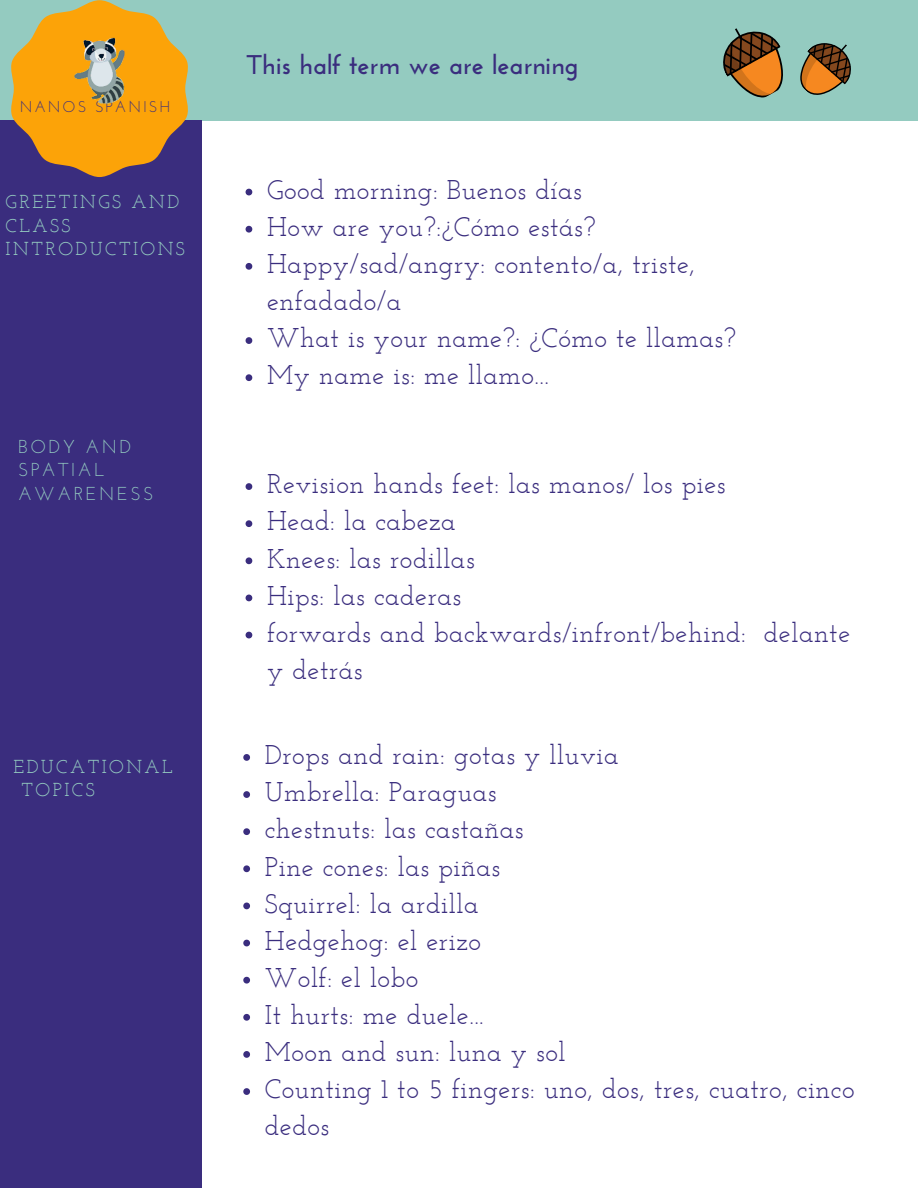
<style>
.page{position:relative;width:918px;height:1188px;background:#fff}
.page>*{position:absolute;margin:0;border:0;box-sizing:border-box;transform-origin:0 0}
.t1{font:27px/37.2px "Josefin Slab";letter-spacing:.02em;color:#3a2d7e}
.t2{font:700 27px "Josefin Sans";color:#3a2d7e}
.t3{font:18.75px/23.7px "Josefin Slab";letter-spacing:.13em;color:#94cbc0}
.t4{font:18.75px/23.7px "Josefin Sans";letter-spacing:.13em;color:#94cbc0}
.t5{font:15.6px "Josefin Sans";letter-spacing:.13em;color:#3a2d7e}
</style>
<div class="page">
<div style="left:0;top:0;width:918px;height:120px;background:#94cbc0"></div>
<div style="left:0;top:120px;width:201px;height:1068px;background:#3a2d7e"></div>
<svg style="left:246px;top:189px;width:6px;height:6px"></svg>
<svg style="left:246px;top:226px;width:6px;height:7px"></svg>
<svg style="left:246px;top:263px;width:6px;height:7px"></svg>
<svg style="left:246px;top:337px;width:6px;height:7px"></svg>
<svg style="left:246px;top:374px;width:6px;height:7px"></svg>
<svg style="left:246px;top:483px;width:6px;height:7px"></svg>
<svg style="left:246px;top:520px;width:6px;height:7px"></svg>
<svg style="left:246px;top:557px;width:6px;height:7px"></svg>
<svg style="left:246px;top:595px;width:6px;height:6px"></svg>
<svg style="left:246px;top:632px;width:6px;height:6px"></svg>
<svg style="left:243px;top:754px;width:7px;height:7px"></svg>
<svg style="left:243px;top:791px;width:7px;height:7px"></svg>
<svg style="left:243px;top:828px;width:7px;height:7px"></svg>
<svg style="left:243px;top:865px;width:7px;height:7px"></svg>
<svg style="left:243px;top:903px;width:7px;height:6px"></svg>
<svg style="left:243px;top:940px;width:7px;height:6px"></svg>
<svg style="left:243px;top:977px;width:7px;height:7px"></svg>
<svg style="left:243px;top:1014px;width:7px;height:7px"></svg>
<svg style="left:243px;top:1051px;width:7px;height:7px"></svg>
<svg style="left:243px;top:1088px;width:7px;height:7px"></svg>
<svg style="left:11px;top:0;width:177px;height:177px"></svg>
<img style="left:74px;top:37px;width:51px;height:66px">
<svg style="left:723px;top:28px;width:128px;height:70px"></svg>
<p class="t5" style="left:20px;top:101px;width:152px">NANOS SPANISH</p>
<p class="t3" style="left:6px;top:192px;width:181px">GREETINGS AND<br>CLASS<br>INTRODUCTIONS</p>
<p class="t4" style="left:18px;top:436px;width:137px">BODY AND<br>SPATIAL<br>AWARENESS</p>
<p class="t3" style="left:22px;top:756px;width:153px;text-indent:-8px">EDUCATIONAL<br>TOPICS</p>
<p class="t2" style="left:247px;top:53px;width:333px">This half term we are learning</p>
<p class="t1" style="left:267px;top:173px;width:470px">Good morning: Buenos días<br>How are you?:¿Cómo estás?<br>Happy/sad/angry: contento/a, triste, enfadado/a<br>What is your name?: ¿Cómo te llamas?<br>My name is: me llamo...</p>
<p class="t1" style="left:267px;top:468px;width:585px">Revision hands feet: las manos/ los pies<br>Head: la cabeza<br>Knees: las rodillas<br>Hips: las caderas<br>forwards and backwards/infront/behind: delante y detrás</p>
<p class="t1" style="left:265px;top:739px;width:591px">Drops and rain: gotas y lluvia<br>Umbrella: Paraguas<br>chestnuts: las castañas<br>Pine cones: las piñas<br>Squirrel: la ardilla<br>Hedgehog: el erizo<br>Wolf: el lobo<br>It hurts: me duele...<br>Moon and sun: luna y sol<br>Counting 1 to 5 fingers: uno, dos, tres, cuatro, cinco dedos</p>
</div>
